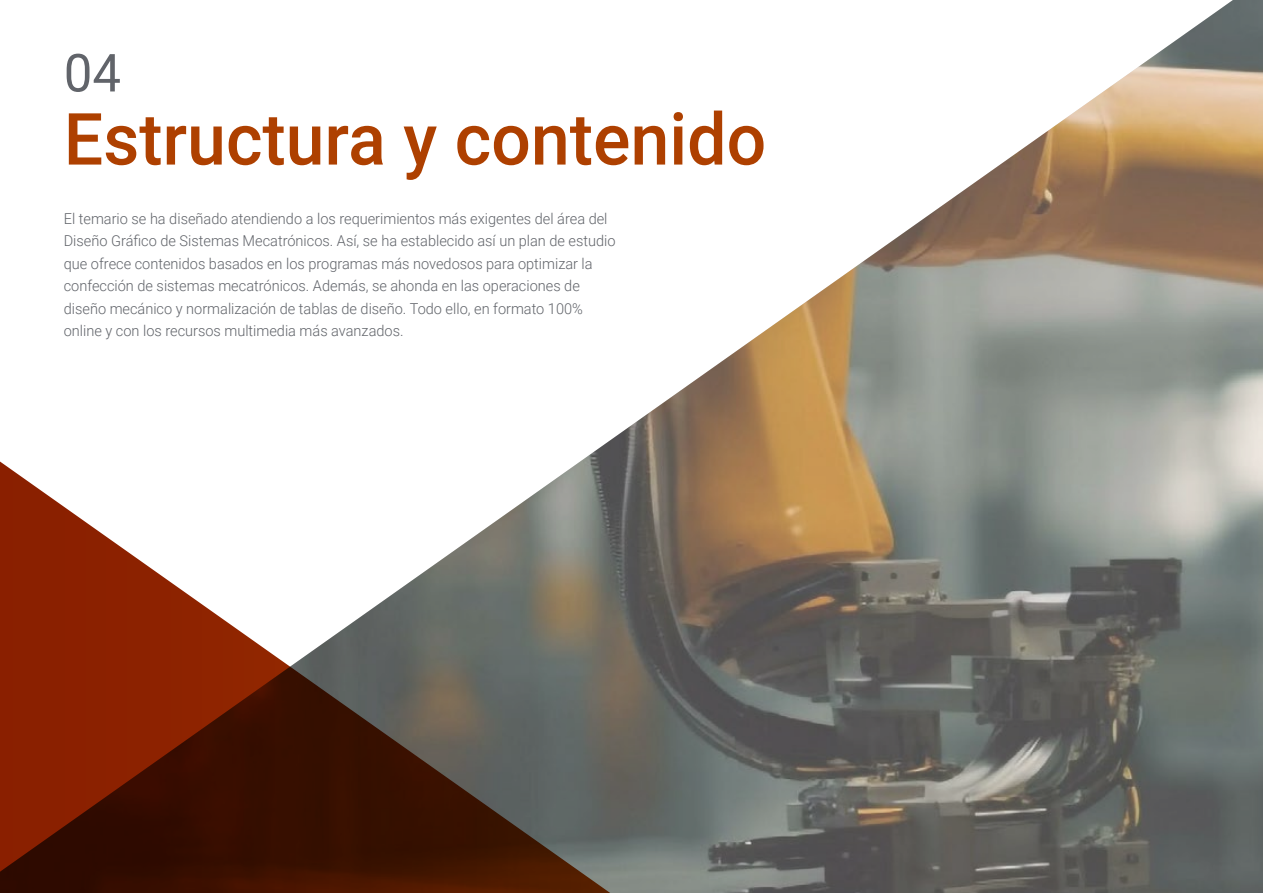
<style>
.page{position:relative;width:1263px;height:893px;background:#fff}
.page>*{position:absolute;margin:0;border:0;box-sizing:border-box;transform-origin:0 0}
.t1{font:500 72px "Roboto";color:#ae4000}
.t2{font:52.5px "Roboto";color:#61646a}
.t3{font:300 15px/22.5px "Roboto";color:#61646a}
</style>
<div class="page">
<img style="left:602px;top:0;width:661px;height:893px">
<svg style="left:0;top:446px;width:640px;height:447px"></svg>
<h2 class="t2" style="left:64px;top:36px;width:59px">04</h2>
<h1 class="t1" style="left:64px;top:89px;width:704px">Estructura y contenido</h1>
<p class="t3" style="left:64px;top:207px;width:553px">El temario se ha diseñado atendiendo a los requerimientos más exigentes del área del Diseño Gráfico de Sistemas Mecatrónicos. Así, se ha establecido así un plan de estudio que ofrece contenidos basados en los programas más novedosos para optimizar la confección de sistemas mecatrónicos. Además, se ahonda en las operaciones de diseño mecánico y normalización de tablas de diseño. Todo ello, en formato 100% online y con los recursos multimedia más avanzados.</p>
</div>
